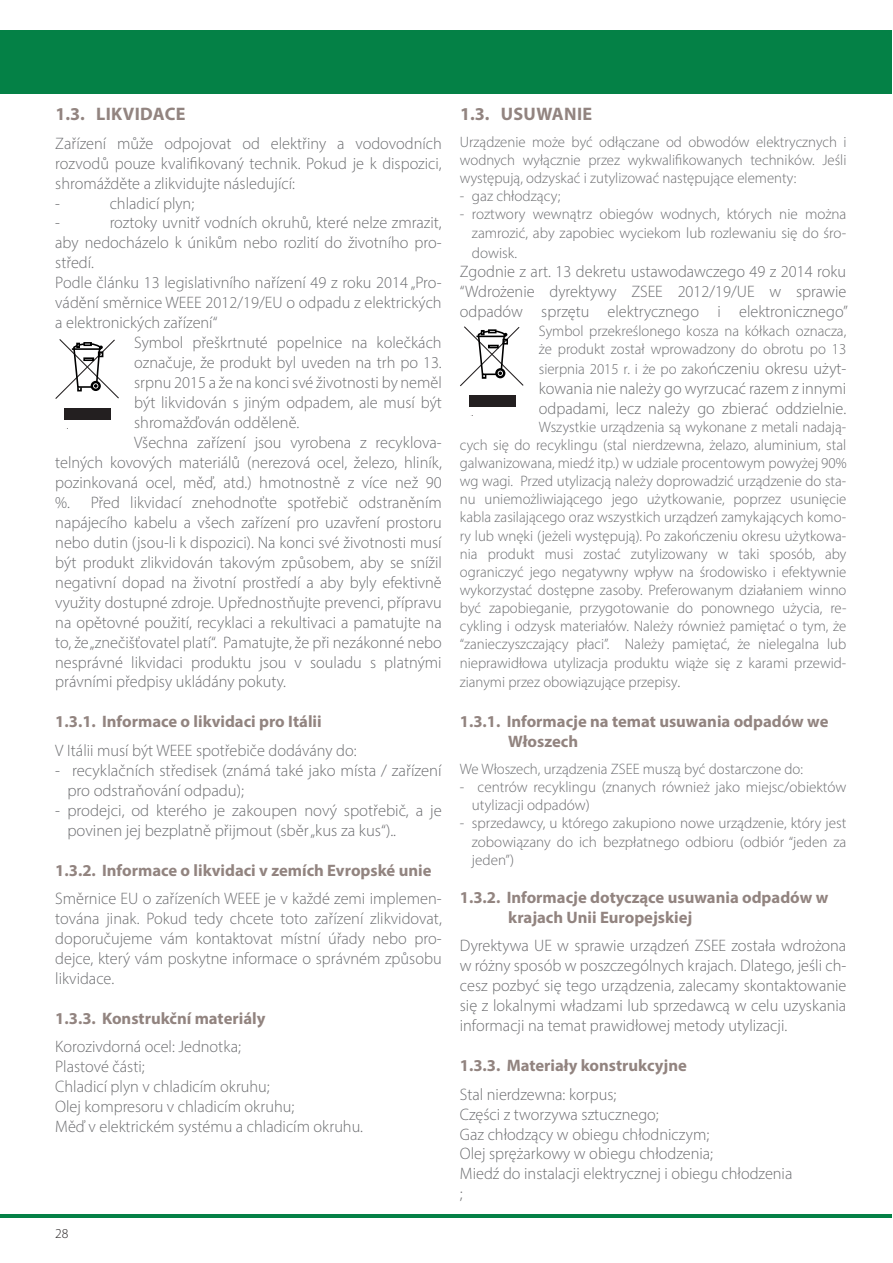
<style>
.page{position:relative;width:893px;height:1263px;background:#fff}
.page>*{position:absolute;margin:0;border:0;box-sizing:border-box;transform-origin:0 0}
.t1{font:700 18.15px "Myriad Pro";letter-spacing:.02em;color:#928480}
.t2{font:300 16.65px/20px "Myriad Pro";color:#6c6d70}
.t3{font:700 16.65px/20px "Myriad Pro";color:#928480}
.t4{font:300 15.15px/18.1px "Myriad Pro";color:#6c6d70;text-align:justify}
.t5{font:300 13.65px "Myriad Pro";color:#231f20}
.t6{font:5.55px "Myriad";color:#231f20}
.s1{font-size:16.65px}
</style>
<div class="page">
<div style="left:1px;top:30px;width:891px;height:64px;background:#048146"></div>
<hr style="left:1px;top:1214px;width:891px;height:3px;background:#048146">
<svg style="left:460px;top:326px;width:64px;height:60px"></svg>
<div style="left:469px;top:396px;width:47px;height:11px;background:#231f20"></div>
<svg style="left:55px;top:339px;width:64px;height:60px"></svg>
<div style="left:64px;top:408px;width:47px;height:12px;background:#231f20"></div>
<p class="t1" style="left:55px;top:102px;width:132px">1.3. LIKVIDACE</p>
<p class="t2" style="left:55px;top:133px;width:388px">Zařízení může odpojovat od elektřiny a vodovodních rozvodů pouze kvalifikovaný technik. Pokud je k dispozici, shromážděte a zlikvidujte následující:<br>-</p>
<p class="t2" style="left:110px;top:193px;width:86px">chladicí plyn;</p>
<p class="t2" style="left:55px;top:213px;width:388px;text-indent:54px">roztoky uvnitř vodních okruhů, které nelze zmrazit, aby nedocházelo k únikům nebo rozlití do životního pro&shy;středí.<br>Podle článku 13 legislativního nařízení 49 z roku 2014 „Pro&shy;vádění směrnice WEEE 2012/19/EU o odpadu z elektrických a elektronických zařízení“</p>
<p class="t2" style="left:55px;top:213px;width:6px">-</p>
<p class="t2" style="left:134px;top:333px;width:309px">Symbol přeškrtnuté popelnice na kolečkách</p>
<p class="t2" style="left:134px;top:352px;width:309px">označuje, že produkt byl uveden na trh po 13.</p>
<p class="t2" style="left:134px;top:372px;width:309px">srpnu 2015 a že na konci své životnosti by neměl</p>
<p class="t2" style="left:134px;top:392px;width:309px">být likvidován s jiným odpadem, ale musí být</p>
<p class="t2" style="left:134px;top:412px;width:167px">shromažďován odděleně.</p>
<p class="t2" style="left:134px;top:432px;width:309px">Všechna zařízení jsou vyrobena z recyklova-</p>
<p class="t2" style="left:55px;top:452px;width:388px">telných kovových materiálů (nerezová ocel, železo, hliník,</p>
<p class="t2" style="left:55px;top:472px;width:388px">pozinkovaná ocel, měď, atd.) hmotnostně z více než 90</p>
<p class="t2" style="left:55px;top:492px;width:388px">%. Před likvidací znehodnoťte spotřebič odstraněním</p>
<p class="t2" style="left:55px;top:512px;width:388px">napájecího kabelu a všech zařízení pro uzavření prostoru</p>
<p class="t2" style="left:55px;top:532px;width:388px">nebo dutin (jsou-li k dispozici). Na konci své životnosti musí</p>
<p class="t2" style="left:55px;top:552px;width:388px">být produkt zlikvidován takovým způsobem, aby se snížil</p>
<p class="t2" style="left:55px;top:572px;width:388px">negativní dopad na životní prostředí a aby byly efektivně</p>
<p class="t2" style="left:55px;top:592px;width:388px">využity dostupné zdroje. Upřednostňujte prevenci, přípravu</p>
<p class="t2" style="left:55px;top:612px;width:388px">na opětovné použití, recyklaci a rekultivaci a pamatujte na</p>
<p class="t2" style="left:55px;top:632px;width:388px">to, že„znečišťovatel platí“. Pamatujte, že při nezákonné nebo</p>
<p class="t2" style="left:55px;top:652px;width:388px">nesprávné likvidaci produktu jsou v souladu s platnými</p>
<p class="t2" style="left:55px;top:672px;width:232px">právními předpisy ukládány pokuty.</p>
<p class="t3" style="left:55px;top:711px;width:268px">1.3.1. Informace o likvidaci pro Itálii</p>
<p class="t2" style="left:55px;top:740px;width:303px">V Itálii musí být WEEE spotřebiče dodávány do:</p>
<p class="t2" style="left:67px;top:760px;width:376px;text-indent:-12px">- recyklačních středisek (známá také jako místa / zařízení pro odstraňování odpadu);</p>
<p class="t2" style="left:67px;top:800px;width:376px;text-indent:-12px">- prodejci, od kterého je zakoupen nový spotřebič, a je povinen jej bezplatně přijmout (sběr„kus za kus“)..</p>
<p class="t3" style="left:55px;top:859px;width:378px">1.3.2. Informace o likvidaci v zemích Evropské unie</p>
<p class="t2" style="left:55px;top:888px;width:388px;text-align:justify">Směrnice EU o zařízeních WEEE je v každé zemi implemen&shy;tována jinak. Pokud tedy chcete toto zařízení zlikvidovat, doporučujeme vám kontaktovat místní úřady nebo pro&shy;dejce, který vám poskytne informace o správném způsobu likvidace.</p>
<p class="t3" style="left:55px;top:1008px;width:212px">1.3.3. Konstrukční materiály</p>
<p class="t2" style="left:55px;top:1037px;width:309px">Korozivdorná ocel: Jednotka;<br>Plastové části;<br>Chladicí plyn v chladicím okruhu;<br>Olej kompresoru v chladicím okruhu;<br>Měď v elektrickém systému a chladicím okruhu.</p>
<p class="t6" style="left:65px;top:424px;width:4px">IT082615</p>
<p class="t5" style="left:55px;top:1225px;width:15px">28</p>
<p class="t1" style="left:460px;top:102px;width:134px">1.3. USUWANIE</p>
<p class="t4" style="left:460px;top:133px;width:388px">Urządzenie może być odłączane od obwodów elektrycznych i wodnych wyłącznie przez wykwalifikowanych techników. Jeśli występują, odzyskać i zutylizować następujące elementy:</p>
<p class="t4" style="left:460px;top:187px;width:102px">- gaz chłodzący;</p>
<p class="t4" style="left:460px;top:205px;width:388px;text-align:right">- roztwory wewnątrz obiegów wodnych, których nie można zamrozić, aby zapobiec wyciekom lub rozlewaniu się do śro-</p>
<p class="t4" style="left:472px;top:243px;width:47px">dowisk.</p>
<p class="t2" style="left:460px;top:262px;width:390px;text-align:justify">Zgodnie z art. 13 dekretu ustawodawczego 49 z 2014 roku “Wdrożenie dyrektywy ZSEE 2012/19/UE w sprawie odpadów sprzętu elektrycznego i elektronicznego”</p>
<p class="t4" style="left:539px;top:321px;width:309px">Symbol przekreślonego kosza na kółkach oznacza, że produkt został wprowadzony do obrotu po 13</p>
<p class="t4" style="left:539px;top:359px;width:309px">sierpnia 2015 r. i że po zako<span class="s1">ńczeniu okresu użyt-</span></p>
<p class="t2" style="left:539px;top:378px;width:309px">kowania nie należy go wyrzucać razem z innymi odpadami, lecz należy go zbierać oddzielnie.</p>
<p class="t4" style="left:460px;top:417px;width:388px;text-indent:79px">Wszystkie urządzenia są wykonane z metali nadają&shy;cych się do recyklingu (stal nierdzewna, żelazo, aluminium, stal galwanizowana, miedź itp.) w udziale procentowym powyżej 90% wg wagi. Przed utylizacją należy doprowadzić urządzenie do sta&shy;nu uniemożliwiającego jego użytkowanie, poprzez usunięcie kabla zasilającego oraz wszystkich urządzeń zamykających komo&shy;ry lub wnęki (jeżeli występują). Po zakończeniu okresu użytkowa&shy;nia produkt musi zostać zutylizowany w taki sposób, aby ograniczyć jego negatywny wpływ na środowisko i efektywnie wykorzystać dostępne zasoby. Preferowanym działaniem winno być zapobieganie, przygotowanie do ponownego użycia, re&shy;cykling i odzysk materiałów. Należy również pamiętać o tym, że “zanieczyszczający płaci”. Należy pamiętać, że nielegalna lub nieprawidłowa utylizacja produktu wiąże się z karami przewid-</p>
<p class="t4" style="left:460px;top:673px;width:222px">zianymi przez obowiązujące przepisy<span class="s1">.</span></p>
<p class="t3" style="left:508px;top:711px;width:322px;text-indent:-48px">1.3.1. Informacje na temat usuwania odpadów we<br>Włoszech</p>
<p class="t4" style="left:460px;top:760px;width:345px">We Włoszech, urządzenia ZSEE muszą być dostarczone do:</p>
<p class="t4" style="left:472px;top:778px;width:376px;text-indent:-12px">- centrów recyklingu (znanych również jako miejsc/obiektów utylizacji odpadów)</p>
<p class="t4" style="left:472px;top:814px;width:376px;text-indent:-12px">- sprzedawcy, u którego zakupiono nowe urządzenie, który jest zobowiązany do ich bezpłatnego odbioru (odbiór “jeden za jeden”)</p>
<p class="t3" style="left:508px;top:887px;width:322px;text-indent:-48px">1.3.2. Informacje dotyczące usuwania odpadów w krajach Unii Europejskiej</p>
<p class="t2" style="left:460px;top:936px;width:388px;text-align:justify">Dyrektywa UE w sprawie urządzeń ZSEE została wdrożona w różny sposób w poszczególnych krajach. Dlatego, jeśli ch&shy;cesz pozbyć się tego urządzenia, zalecamy skontaktowanie się z lokalnymi władzami lub sprzedawcą w celu uzyskania informacji na temat prawidłowej metody utylizacji.</p>
<p class="t3" style="left:460px;top:1055px;width:229px">1.3.3. Materiały konstrukcyjne</p>
<p class="t2" style="left:460px;top:1084px;width:334px">Stal nierdzewna: korpus;<br>Części z tworzywa sztucznego;<br>Gaz chłodzący w obiegu chłodniczym;<br>Olej sprężarkowy w obiegu chłodzenia;<br>Miedź do instalacji elektrycznej i obiegu chłodzenia ;</p>
<p class="t6" style="left:470px;top:411px;width:4px">IT082615</p>
</div>
